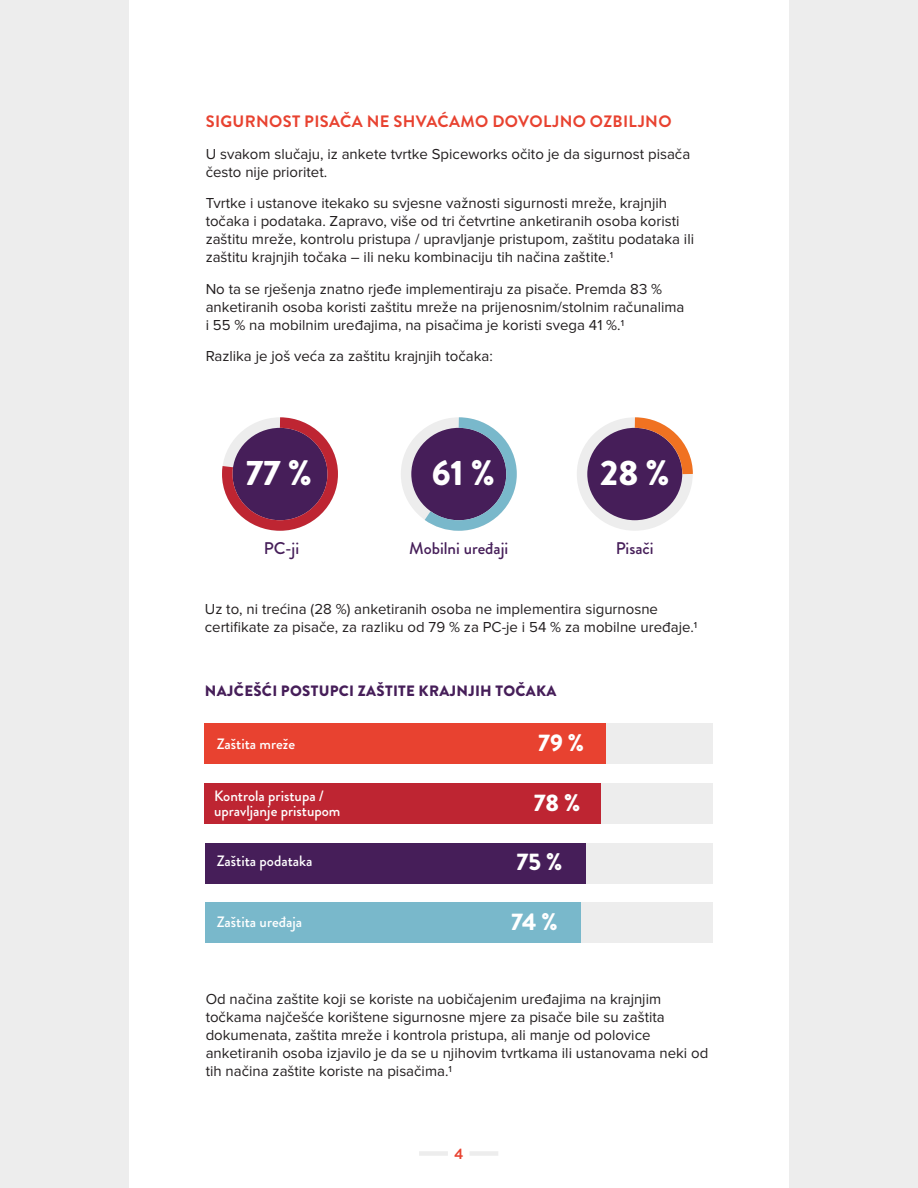
<style>
.page{position:relative;width:918px;height:1188px;background:#fff}
.page>*{position:absolute;margin:0;border:0;box-sizing:border-box;transform-origin:0 0}
.t1{font:900 35.4px "Brandon Grotesque";color:#fff}
.t2{font:900 24px "Brandon Grotesque";color:#fff}
.t3{font:500 16.95px "Brandon Grotesque";color:#461e59}
.Body_Copy{font:700 16.5px "Brandon Grotesque";letter-spacing:.02em;color:#e84230}
.Body_Copy-2{font:15px/18px "Proxima Nova";color:#231f20}
.t4{font:500 15px/15px "Brandon Grotesque";color:#fff}
.t5{font:900 15px "Brandon Grotesque";letter-spacing:.02em;color:#461e59}
.t6{font:700 15px "Brandon Grotesque";color:#e84230}
</style>
<div class="page">
<div style="left:419px;top:1151px;width:29px;height:5px;background:#ededed"></div>
<div style="left:470px;top:1151px;width:28px;height:5px;background:#ededed"></div>
<div style="left:401px;top:417px;width:116px;height:114px;border:10px solid #ededed;border-radius:50%"></div>
<svg style="left:582px;top:423px;width:106px;height:102px;background:#5e3b6e"></svg>
<div style="left:577px;top:417px;width:116px;height:114px;border:10px solid #ededed;border-radius:50%"></div>
<div style="left:205px;top:724px;width:508px;height:40px;background:#ededed"></div>
<div style="left:205px;top:724px;width:401px;height:40px;background:#e84230"></div>
<div style="left:205px;top:783px;width:508px;height:41px;background:#ededed"></div>
<div style="left:205px;top:783px;width:396px;height:41px;background:#be2532"></div>
<div style="left:205px;top:843px;width:508px;height:40px;background:#ededed"></div>
<div style="left:205px;top:843px;width:381px;height:40px;background:#461e59"></div>
<div style="left:205px;top:902px;width:508px;height:41px;background:#ededed"></div>
<div style="left:205px;top:902px;width:376px;height:41px;background:#79b8cb"></div>
<svg style="left:413px;top:417px;width:104px;height:114px"></svg>
<svg style="left:624px;top:417px;width:69px;height:68px"></svg>
<div style="left:0;top:0;width:129px;height:1188px;background:#ededed"></div>
<div style="left:789px;top:0;width:129px;height:1188px;background:#ededed"></div>
<svg style="left:222px;top:417px;width:116px;height:114px"></svg>
<p class="Body_Copy" style="left:206px;top:110px;width:467px">SIGURNOST PISAČA NE SHVAĆAMO DOVOLJNO OZBILJNO</p>
<p class="Body_Copy-2" style="left:206px;top:145px;width:486px">U svakom slučaju, iz ankete tvrtke Spiceworks očito je da sigurnost pisača često nije prioritet.</p>
<p class="Body_Copy-2" style="left:206px;top:195px;width:490px">Tvrtke i ustanove itekako su svjesne važnosti sigurnosti mreže, krajnjih točaka i podataka. Zapravo, više od tri četvrtine anketiranih osoba koristi zaštitu mreže, kontrolu pristupa / upravljanje pristupom, zaštitu podataka ili zaštitu krajnjih točaka – ili neku kombinaciju tih načina zaštite.1</p>
<p class="Body_Copy-2" style="left:206px;top:280px;width:480px">No ta se rješenja znatno rjeđe implementiraju za pisače. Premda 83 % anketiranih osoba koristi zaštitu mreže na prijenosnim/stolnim računalima i 55 % na mobilnim uređajima, na pisačima je koristi svega 41 %.1</p>
<p class="Body_Copy-2" style="left:206px;top:348px;width:289px">Razlika je još veća za zaštitu krajnjih točaka:</p>
<p class="t1" style="left:246px;top:448px;width:68px">77 %</p>
<p class="t1" style="left:432px;top:448px;width:65px">61 %</p>
<p class="t1" style="left:600px;top:448px;width:71px">28 %</p>
<p class="t3" style="left:264px;top:536px;width:37px">PC-ji</p>
<p class="t3" style="left:409px;top:536px;width:101px">Mobilni uređaji</p>
<p class="t3" style="left:616px;top:536px;width:39px">Pisači</p>
<p class="Body_Copy-2" style="left:205px;top:600px;width:494px">Uz to, ni trećina (28 %) anketiranih osoba ne implementira sigurnosne certifikate za pisače, za razliku od 79 % za PC-je i 54 % za mobilne uređaje.1</p>
<p class="t5" style="left:205px;top:680px;width:353px">NAJČEŠĆI POSTUPCI ZAŠTITE KRAJNJIH TOČAKA</p>
<p class="t4" style="left:217px;top:736px;width:80px">Zaštita mreže</p>
<p class="t2" style="left:538px;top:726px;width:47px">79 %</p>
<p class="t4" style="left:214px;top:789px;width:128px">Kontrola pristupa / upravljanje pristupom</p>
<p class="t2" style="left:534px;top:785px;width:48px">78 %</p>
<p class="t4" style="left:217px;top:854px;width:97px">Zaštita podataka</p>
<p class="t2" style="left:517px;top:845px;width:47px">75 %</p>
<p class="t4" style="left:217px;top:915px;width:87px">Zaštita uređaja</p>
<p class="t2" style="left:511px;top:905px;width:48px">74 %</p>
<p class="Body_Copy-2" style="left:206px;top:990px;width:504px">Od načina zaštite koji se koriste na uobičajenim uređajima na krajnjim točkama najčešće korištene sigurnosne mjere za pisače bile su zaštita dokumenata, zaštita mreže i kontrola pristupa, ali manje od polovice anketiranih osoba izjavilo je da se u njihovim tvrtkama ili ustanovama neki od tih načina zaštite koriste na pisačima.1</p>
<p class="t6" style="left:455px;top:1143px;width:10px">4</p>
</div>
